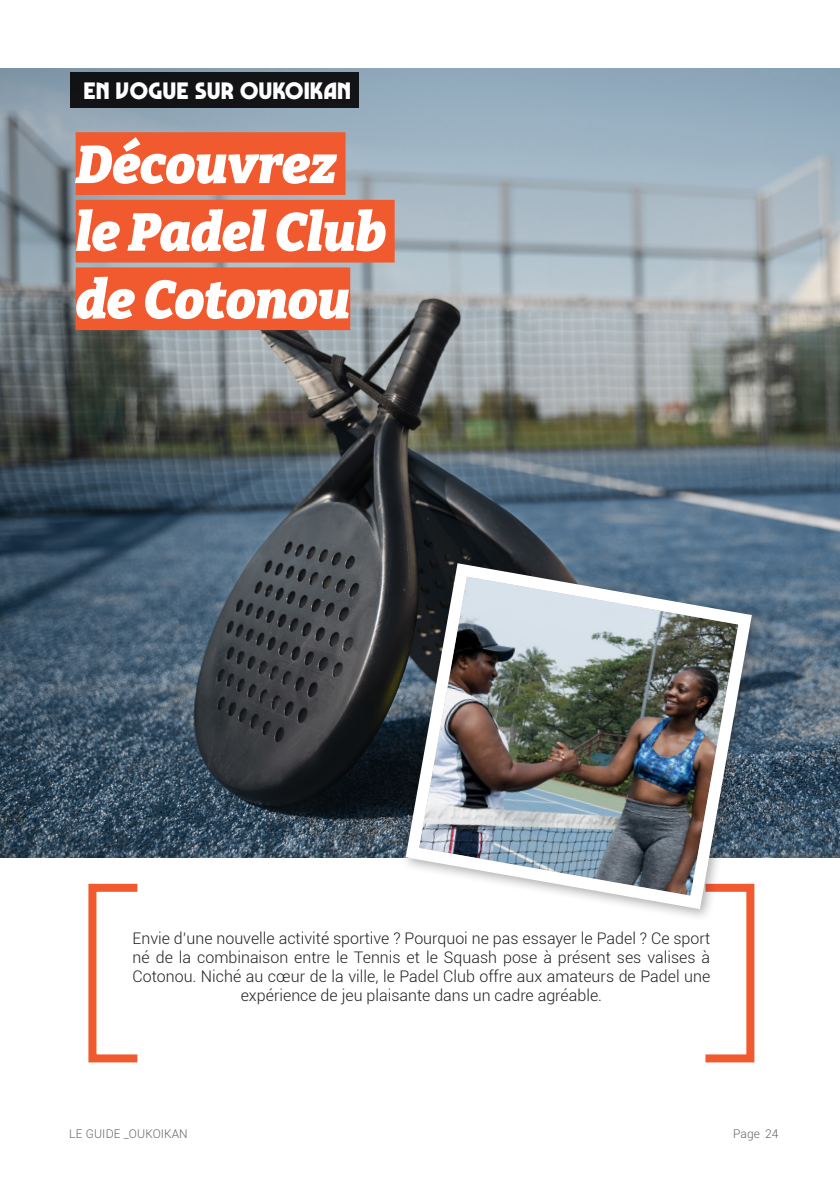
<style>
.page{position:relative;width:840px;height:1191px;background:#fff}
.page>*{position:absolute;margin:0;border:0;box-sizing:border-box;transform-origin:0 0}
.Header_-_Bitter_Black_38pt__Align_Left{font:italic 900 53px "Bitter";letter-spacing:-.01em;color:#fff}
.t1{font:700 24px "Marvin Visions";letter-spacing:.05em;color:#fff}
.Style_de_paragraphe_1{font:300 16px/19.2px "Roboto";color:#231f20;text-align:center}
.t2{font:300 12px "Roboto";letter-spacing:.01em;color:#636464}
</style>
<div class="page">
<svg style="left:88px;top:883px;width:667px;height:180px"></svg>
<img style="left:0;top:68px;width:839px;height:789px">
<div style="left:399px;top:557px;width:365px;height:365px;background:#231f20;opacity:.36"></div>
<img style="left:398px;top:556px;width:360px;height:360px">
<div style="left:76px;top:132px;width:269px;height:63px;background:#f1592f"></div>
<div style="left:76px;top:200px;width:318px;height:62px;background:#f1592f"></div>
<div style="left:76px;top:267px;width:274px;height:63px;background:#f1592f"></div>
<div style="left:71px;top:72px;width:288px;height:36px;background:#131316"></div>
<p class="t1" style="left:84px;top:77px;width:267px">EN VOGUE SUR OUKOIKAN</p>
<p class="Header_-_Bitter_Black_38pt__Align_Left" style="left:76px;top:131px;width:263px">Découvrez</p>
<p class="Header_-_Bitter_Black_38pt__Align_Left" style="left:76px;top:199px;width:312px">le Padel Club</p>
<p class="Header_-_Bitter_Black_38pt__Align_Left" style="left:76px;top:266px;width:276px">de Cotonou</p>
<p class="Style_de_paragraphe_1" style="left:132px;top:928px;width:579px">Envie d’une nouvelle activité sportive ? Pourquoi ne pas essayer le Padel ? Ce sport né de la combinaison entre le Tennis et le Squash pose à présent ses valises à Cotonou. Niché au cœur de la ville, le Padel Club offre aux amateurs de Padel une expérience de jeu plaisante dans un cadre agréable.</p>
<p class="t2" style="left:69px;top:1125px;width:120px">LE GUIDE _OUKOIKAN</p>
<p class="t2" style="left:732px;top:1125px;width:47px">Page 24</p>
</div>
